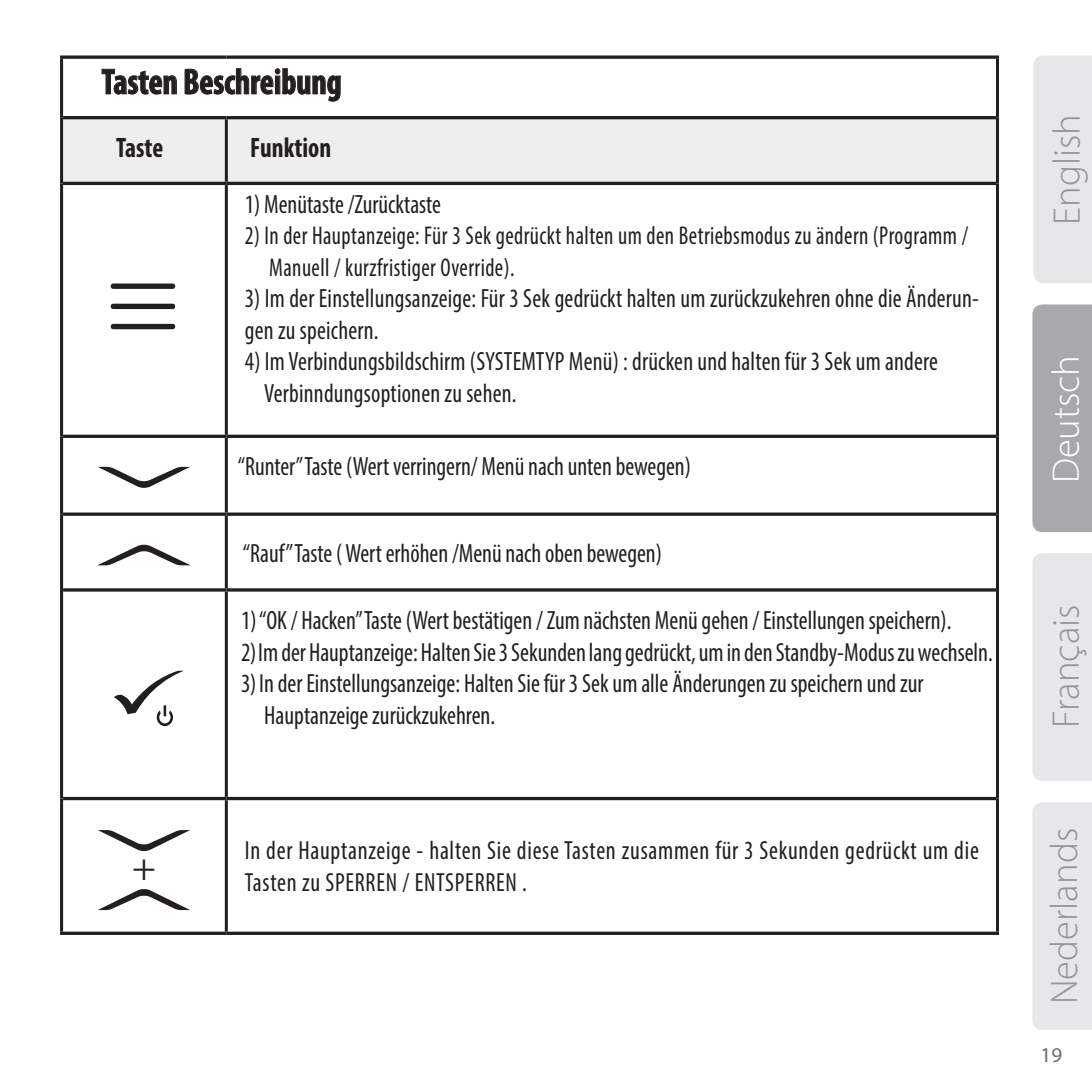
<style>
.page{position:relative;width:1092px;height:1092px;background:#fff}
.page>*{position:absolute;margin:0;border:0;box-sizing:border-box;transform-origin:0 0}
.t1{font:300 38.5px "Myriad Pro";color:#939598}
.t2{font:300 38.5px "Myriad Pro";color:#fff}
.t3{font:condensed 38.5px "Myriad Pro";color:#231f20;scale:1.04 1}
.t4{font:700 condensed 36.4px "Myriad Pro";color:#231f20;scale:.92 1}
.t5{font:700 condensed 28.35px "Myriad Pro";color:#231f20;scale:.92 1}
.t6{font:condensed 26.6px/31.5px "Myriad Pro";color:#231f20;scale:.92 1}
.t7{font:condensed 26.25px "Myriad Pro";color:#231f20;scale:.93 1}
.t8{font:condensed 26.25px/31.5px "Myriad Pro";letter-spacing:.03em;color:#231f20;scale:.93 1}
.t9{font:condensed 25.9px "Myriad Pro";letter-spacing:.02em;color:#231f20;scale:.89 1}
.t10{font:21px "Myriad Pro";color:#6c6d70}
</style>
<div class="page">
<div style="left:63px;top:119px;width:932px;height:63px;background:#eeeeef"></div>
<svg style="left:60px;top:55px;width:166px;height:4px"></svg>
<svg style="left:226px;top:55px;width:772px;height:4px;background:#484445"></svg>
<hr style="left:63px;top:116px;width:163px;height:3px;background:#231f20">
<hr style="left:226px;top:116px;width:769px;height:3px;background:#231f20">
<hr style="left:63px;top:182px;width:163px;height:3px;background:#231f20">
<hr style="left:226px;top:182px;width:769px;height:3px;background:#231f20">
<svg style="left:63px;top:434px;width:163px;height:4px"></svg>
<svg style="left:226px;top:434px;width:769px;height:4px;background:#474445"></svg>
<svg style="left:63px;top:512px;width:163px;height:4px"></svg>
<svg style="left:226px;top:512px;width:769px;height:4px;background:#484545"></svg>
<hr style="left:63px;top:588px;width:163px;height:3px;background:#231f20">
<hr style="left:226px;top:588px;width:769px;height:3px;background:#231f20">
<svg style="left:63px;top:796px;width:163px;height:4px"></svg>
<svg style="left:226px;top:796px;width:769px;height:4px;background:#535051"></svg>
<hr style="left:60px;top:931px;width:166px;height:3px;background:#231f20">
<hr style="left:226px;top:931px;width:772px;height:3px;background:#231f20">
<hr style="left:60px;top:59px;width:3px;height:59px;background:#231f20">
<hr style="left:995px;top:59px;width:3px;height:59px;background:#231f20">
<hr style="left:60px;top:118px;width:3px;height:65px;background:#231f20">
<hr style="left:225px;top:119px;width:3px;height:63px;background:#231f20">
<hr style="left:995px;top:118px;width:3px;height:65px;background:#231f20">
<hr style="left:60px;top:183px;width:3px;height:253px;background:#231f20">
<hr style="left:225px;top:185px;width:3px;height:249px;background:#231f20">
<hr style="left:995px;top:183px;width:3px;height:253px;background:#231f20">
<hr style="left:60px;top:436px;width:3px;height:78px;background:#231f20">
<hr style="left:225px;top:438px;width:3px;height:74px;background:#231f20">
<hr style="left:995px;top:436px;width:3px;height:78px;background:#231f20">
<hr style="left:60px;top:514px;width:3px;height:76px;background:#231f20">
<hr style="left:225px;top:516px;width:3px;height:72px;background:#231f20">
<hr style="left:995px;top:514px;width:3px;height:76px;background:#231f20">
<hr style="left:60px;top:590px;width:3px;height:208px;background:#231f20">
<hr style="left:225px;top:591px;width:3px;height:205px;background:#231f20">
<hr style="left:995px;top:590px;width:3px;height:208px;background:#231f20">
<hr style="left:60px;top:798px;width:3px;height:133px;background:#231f20">
<hr style="left:225px;top:800px;width:3px;height:131px;background:#231f20">
<hr style="left:995px;top:798px;width:3px;height:133px;background:#231f20">
<svg style="left:101px;top:68px;width:240px;height:34px"></svg>
<svg style="left:98px;top:467px;width:92px;height:21px"></svg>
<svg style="left:98px;top:544px;width:92px;height:21px"></svg>
<svg style="left:98px;top:830px;width:92px;height:21px"></svg>
<svg style="left:98px;top:889px;width:92px;height:21px"></svg>
<div style="left:111px;top:304px;width:64px;height:5px;background:#231f20;border-radius:3px"></div>
<div style="left:111px;top:283px;width:64px;height:6px;background:#231f20;border-radius:3px"></div>
<div style="left:111px;top:324px;width:64px;height:5px;background:#231f20;border-radius:3px"></div>
<svg style="left:114px;top:670px;width:70px;height:56px"></svg>
<div style="left:1032px;top:304px;width:59px;height:228px;background:#a8a9ad"></div>
<div style="left:1032px;top:553px;width:59px;height:227px;background:#e6e7e9"></div>
<div style="left:1032px;top:802px;width:59px;height:227px;background:#e6e7e9"></div>
<div style="left:1033px;top:55px;width:58px;height:228px;background:#e6e7e9"></div>
<p class="t4" style="left:102px;top:59px;width:262px">Tasten Beschreibung</p>
<p class="t5" style="left:116px;top:130px;width:53px">Taste</p>
<p class="t5" style="left:250px;top:130px;width:90px">Funktion</p>
<p class="t6" style="left:245px;top:188px;width:215px">1) Menütaste /Zurücktaste</p>
<p class="t9" style="left:245px;top:220px;width:814px">2) In der Hauptanzeige: Für 3 Sek gedrückt halten um den Betriebsmodus zu ändern (Programm /</p>
<p class="t9" style="left:269px;top:251px;width:277px">Manuell / kurzfristiger Override).</p>
<p class="t6" style="left:245px;top:282px;width:799px">3) Im der Einstellungsanzeige: Für 3 Sek gedrückt halten um zurückzukehren ohne die Änderun&shy;gen zu speichern.</p>
<p class="t6" style="left:245px;top:345px;width:754px">4) Im Verbindungsbildschirm (SYSTEMTYP Menü) : drücken und halten für 3 Sek um andere</p>
<p class="t6" style="left:264px;top:377px;width:276px">Verbinndungsoptionen zu sehen.</p>
<p class="t6" style="left:238px;top:450px;width:494px">“Runter” Taste (Wert verringern/ Menü nach unten bewegen)</p>
<p class="t6" style="left:243px;top:536px;width:457px">“Rauf” Taste ( Wert erhöhen /Menü nach oben bewegen)</p>
<p class="t3" style="left:132px;top:843px;width:24px">+</p>
<p class="t6" style="left:241px;top:604px;width:773px">1) “OK / Hacken” Taste (Wert bestätigen / Zum nächsten Menü gehen / Einstellungen speichern).</p>
<p class="t7" style="left:241px;top:636px;width:809px">2) Im der Hauptanzeige: Halten Sie 3 Sekunden lang gedrückt, um in den Standby-Modus zu wechseln.</p>
<p class="t7" style="left:241px;top:667px;width:735px">3) In der Einstellungsanzeige: Halten Sie für 3 Sek um alle Änderungen zu speichern und zur</p>
<p class="t7" style="left:264px;top:699px;width:250px">Hauptanzeige zurückzukehren.</p>
<p class="t8" style="left:245px;top:834px;width:790px">In der Hauptanzeige - halten Sie diese Tasten zusammen für 3 Sekunden gedrückt um die<br>Tasten zu SPERREN / ENTSPERREN .</p>
<p class="t1" style="left:1043px;top:225px;width:112px;rotate:-90deg">English</p>
<p class="t2" style="left:1042px;top:483px;width:130px;rotate:-90deg">Deutsch</p>
<p class="t1" style="left:1042px;top:727px;width:125px;rotate:-90deg">Français</p>
<p class="t1" style="left:1041px;top:1004px;width:178px;rotate:-90deg">Nederlands</p>
<p class="t10" style="left:1040px;top:1042px;width:23px">19</p>
</div>
